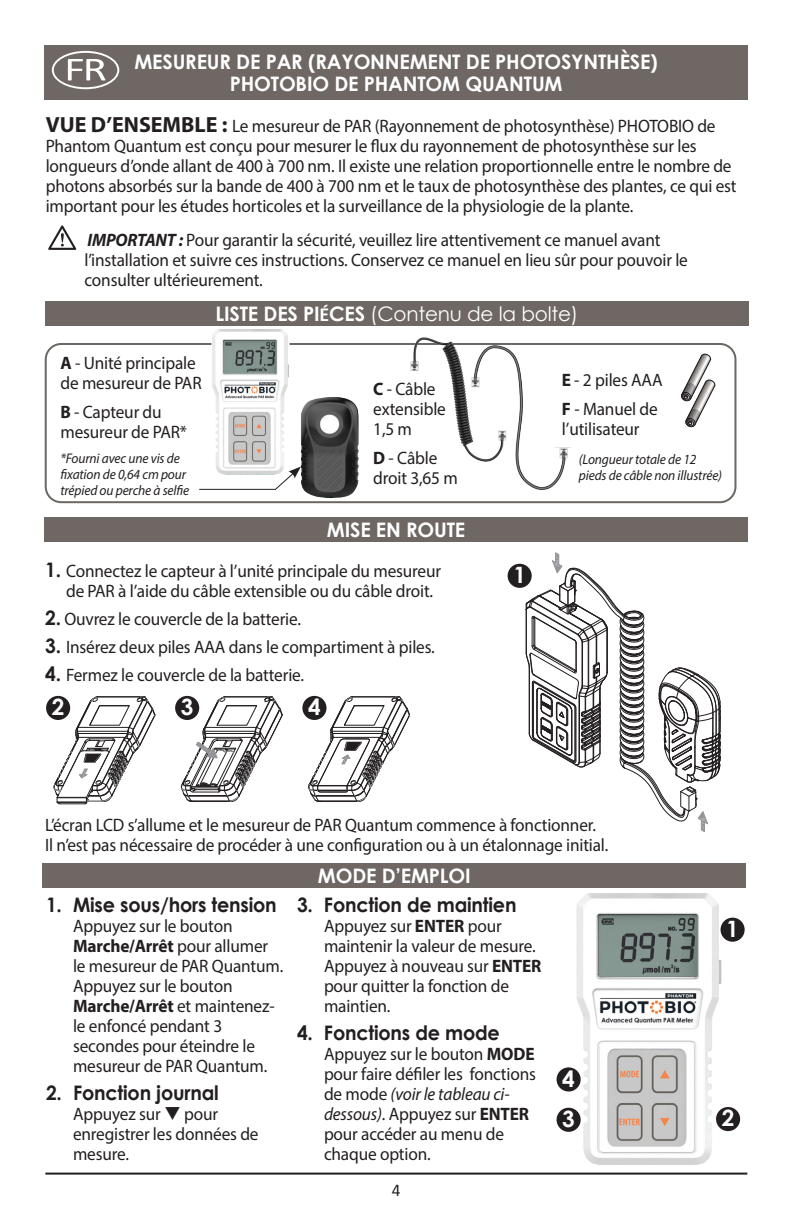
<style>
.page{position:relative;width:792px;height:1224px;background:#fff}
.page>*{position:absolute;margin:0;border:0;box-sizing:border-box;transform-origin:0 0}
.Section_head_-_High{font:700 22.4px "Century Gothic";color:#fff}
.Section_head_-_High-2{font:700 20px/22px "Century Gothic";letter-spacing:-.01em;color:#fff;text-align:center}
.Heading_2_-_Initial{font:700 20px "Century Gothic";letter-spacing:-.01em;color:#231f20;scale:.96 1}
.Section_head_-_High-3{font:20px "Century Gothic";letter-spacing:-.01em;color:#fff}
.Body_Text{font:18px/20px "Myriad Pro";letter-spacing:-.01em;color:#231f20;scale:.96 1}
.Warning_Text{font:18px/20px "Myriad Pro";letter-spacing:-.01em;color:#231f20;scale:.96 1}
.t1{font:18px "Calibri";color:#231f20;scale:.96 1}
.Body_Text-2{font:italic 14px/16px "Myriad Pro";letter-spacing:-.01em;color:#231f20;scale:.96 1}
.s1{font-weight:700;font-size:22px}
.s2{font-weight:700;font-style:italic}
.s3{font-weight:700}
.s4{font-family:"Calibri";font-weight:700}
.s5{font-family:"Century Gothic";font-weight:700;font-size:20px}
.s6{font-style:italic}
</style>
<div class="page">
<div style="left:45px;top:343px;width:691px;height:160px;border:2px solid #6b6863;border-radius:16px"></div>
<img style="left:511px;top:344px;width:60px;height:146px">
<div style="left:45px;top:301px;width:704px;height:24px;background:#6e6763"></div>
<svg style="left:48px;top:225px;width:28px;height:25px"></svg>
<div style="left:44px;top:45px;width:704px;height:54px;background:#6e6763"></div>
<div style="left:42px;top:863px;width:704px;height:25px;background:#6e6763"></div>
<div style="left:44px;top:518px;width:704px;height:24px;background:#6e6763"></div>
<svg style="left:54px;top:696px;width:102px;height:108px"></svg>
<svg style="left:308px;top:696px;width:102px;height:106px"></svg>
<svg style="left:181px;top:696px;width:102px;height:106px"></svg>
<svg style="left:526px;top:553px;width:195px;height:279px"></svg>
<div style="left:508px;top:564px;width:24px;height:24px;background:#231f20;border-radius:50%"></div>
<div style="left:175px;top:696px;width:24px;height:24px;background:#231f20;border-radius:50%"></div>
<div style="left:302px;top:696px;width:25px;height:24px;background:#231f20;border-radius:50%"></div>
<div style="left:46px;top:696px;width:24px;height:24px;background:#231f20;border-radius:50%"></div>
<svg style="left:52px;top:51px;width:67px;height:38px"></svg>
<svg style="left:681px;top:353px;width:35px;height:75px"></svg>
<img style="left:571px;top:893px;width:151px;height:280px">
<div style="left:721px;top:918px;width:24px;height:24px;background:#231f20;border-radius:50%"></div>
<div style="left:557px;top:1108px;width:24px;height:24px;background:#231f20;border-radius:50%"></div>
<div style="left:557px;top:1067px;width:24px;height:25px;background:#231f20;border-radius:50%"></div>
<div style="left:716px;top:1107px;width:24px;height:24px;background:#231f20;border-radius:50%"></div>
<img style="left:410px;top:337px;width:101px;height:125px">
<img style="left:301px;top:397px;width:58px;height:102px">
<svg style="left:198px;top:329px;width:103px;height:161px"></svg>
<hr style="left:45px;top:1173px;width:702px;height:2px;background:#231f20">
<p class="Section_head_-_High-2" style="left:134px;top:50px;width:525px">MESUREUR DE PAR (RAYONNEMENT DE PHOTOSYNTHÈSE)<br>PHOTOBIO DE PHANTOM QUANTUM</p>
<p class="Body_Text" style="left:46px;top:115px;width:721px"><span class="s1">VUE D’ENSEMBLE :</span> Le mesureur de PAR (Rayonnement de photosynthèse) PHOTOBIO de Phantom Quantum est conçu pour mesurer le flux du rayonnement de photosynthèse sur les longueurs d’onde allant de 400 à 700 nm. Il existe une relation proportionnelle entre le nombre de photons absorbés sur la bande de 400 à 700 nm et le taux de photosynthèse des plantes, ce qui est important pour les études horticoles et la surveillance de la physiologie de la plante.</p>
<p class="Warning_Text" style="left:85px;top:230px;width:630px"><span class="s2">IMPORTANT :</span> Pour garantir la sécurité, veuillez lire attentivement ce manuel avant l’installation et suivre ces instructions. Conservez ce manuel en lieu sûr pour pouvoir le consulter ultérieurement.</p>
<p class="Body_Text" style="left:60px;top:353px;width:149px"><span class="s3">A</span> - Unité principale de mesureur de PAR</p>
<p class="Body_Text" style="left:60px;top:402px;width:133px"><span class="s3">B</span> - Capteur du mesureur de PAR*</p>
<p class="Body_Text-2" style="left:60px;top:450px;width:136px">*Fourni avec une vis de fixation de 0,64 cm pour trépied ou perche à selfie</p>
<p class="Section_head_-_High-3" style="left:216px;top:300px;width:364px"><span class="s3">LISTE DES PI</span><span class="s4">É</span><span class="s3">CES</span> (Contenu de la bolte)</p>
<p class="Body_Text" style="left:373px;top:379px;width:77px"><span class="s3">C</span> - Câble extensible<br>1,5 m</p>
<p class="Body_Text" style="left:373px;top:448px;width:90px"><span class="s3">D</span> - Câble droit 3,65 m</p>
<p class="Body_Text" style="left:562px;top:370px;width:106px"><span class="s3">E</span> - 2 piles AAA</p>
<p class="Body_Text" style="left:562px;top:399px;width:101px"><span class="s3">F</span> - Manuel de l’utilisateur</p>
<p class="Body_Text-2" style="left:579px;top:451px;width:151px">(Longueur totale de 12 pieds de câble non illustrée)</p>
<p class="Section_head_-_High-2" style="left:327px;top:518px;width:140px">MISE EN ROUTE</p>
<p class="Body_Text" style="left:66px;top:561px;width:392px;text-indent:-21px"><span class="s5">1.</span> Connectez le capteur à l’unité principale du mesureur de PAR à l’aide du câble extensible ou du câble droit.</p>
<p class="Body_Text" style="left:45px;top:609px;width:268px"><span class="s5">2.</span> Ouvrez le couvercle de la batterie.</p>
<p class="Body_Text" style="left:45px;top:637px;width:407px"><span class="s5">3.</span> Insérez deux piles AAA dans le compartiment à piles.</p>
<p class="Body_Text" style="left:45px;top:665px;width:271px"><span class="s5">4.</span> Fermez le couvercle de la batterie.</p>
<p class="Section_head_-_High" style="left:52px;top:690px;width:14px">2</p>
<p class="Section_head_-_High" style="left:181px;top:690px;width:14px">3</p>
<p class="Section_head_-_High" style="left:308px;top:690px;width:14px">4</p>
<p class="Section_head_-_High" style="left:513px;top:558px;width:14px">1</p>
<p class="Body_Text" style="left:45px;top:815px;width:588px">L’écran LCD s’allume et le mesureur de PAR Quantum commence à fonctionner.<br>Il n’est pas nécessaire de procéder à une configuration ou à un étalonnage initial.</p>
<p class="Heading_2_-_Initial" style="left:46px;top:890px;width:242px">1. Mise sous/hors tension</p>
<p class="Body_Text" style="left:73px;top:916px;width:220px">Appuyez sur le bouton<br><span class="s3">Marche/Arrêt</span> pour allumer le mesureur de PAR Quantum.</p>
<p class="Body_Text" style="left:73px;top:976px;width:211px">Appuyez sur le bouton<br><span class="s3">Marche/Arrêt</span> et maintenez&shy;le enfoncé pendant 3 secondes pour éteindre le mesureur de PAR Quantum.</p>
<p class="Heading_2_-_Initial" style="left:46px;top:1078px;width:181px">2. Fonction journal</p>
<p class="Body_Text" style="left:73px;top:1104px;width:195px">Appuyez sur ❑ pour enregistrer les données de mesure.</p>
<p class="Section_head_-_High-2" style="left:318px;top:864px;width:154px">MODE D’EMPLOI</p>
<p class="Heading_2_-_Initial" style="left:297px;top:890px;width:230px">3. Fonction de maintien</p>
<p class="Body_Text" style="left:324px;top:916px;width:222px">Appuyez sur <span class="s3">ENTER</span> pour maintenir la valeur de mesure.</p>
<p class="Body_Text" style="left:324px;top:956px;width:228px">Appuyez à nouveau sur <span class="s3">ENTER </span>pour quitter la fonction de maintien.</p>
<p class="Heading_2_-_Initial" style="left:297px;top:1018px;width:213px">4. Fonctions de mode</p>
<p class="Body_Text" style="left:324px;top:1044px;width:222px">Appuyez sur le bouton <span class="s3">MODE </span>pour faire défiler les fonctions de mode <span class="s6">(voir le tableau ci&shy;dessous)</span>. Appuyez sur <span class="s3">ENTER </span>pour accéder au menu de chaque option.</p>
<p class="t1" style="left:392px;top:1179px;width:11px">4</p>
<p class="Section_head_-_High" style="left:562px;top:1062px;width:14px">4</p>
<p class="Section_head_-_High" style="left:562px;top:1102px;width:14px">3</p>
<p class="Section_head_-_High" style="left:726px;top:912px;width:14px">1</p>
<p class="Section_head_-_High" style="left:722px;top:1101px;width:14px">2</p>
</div>
